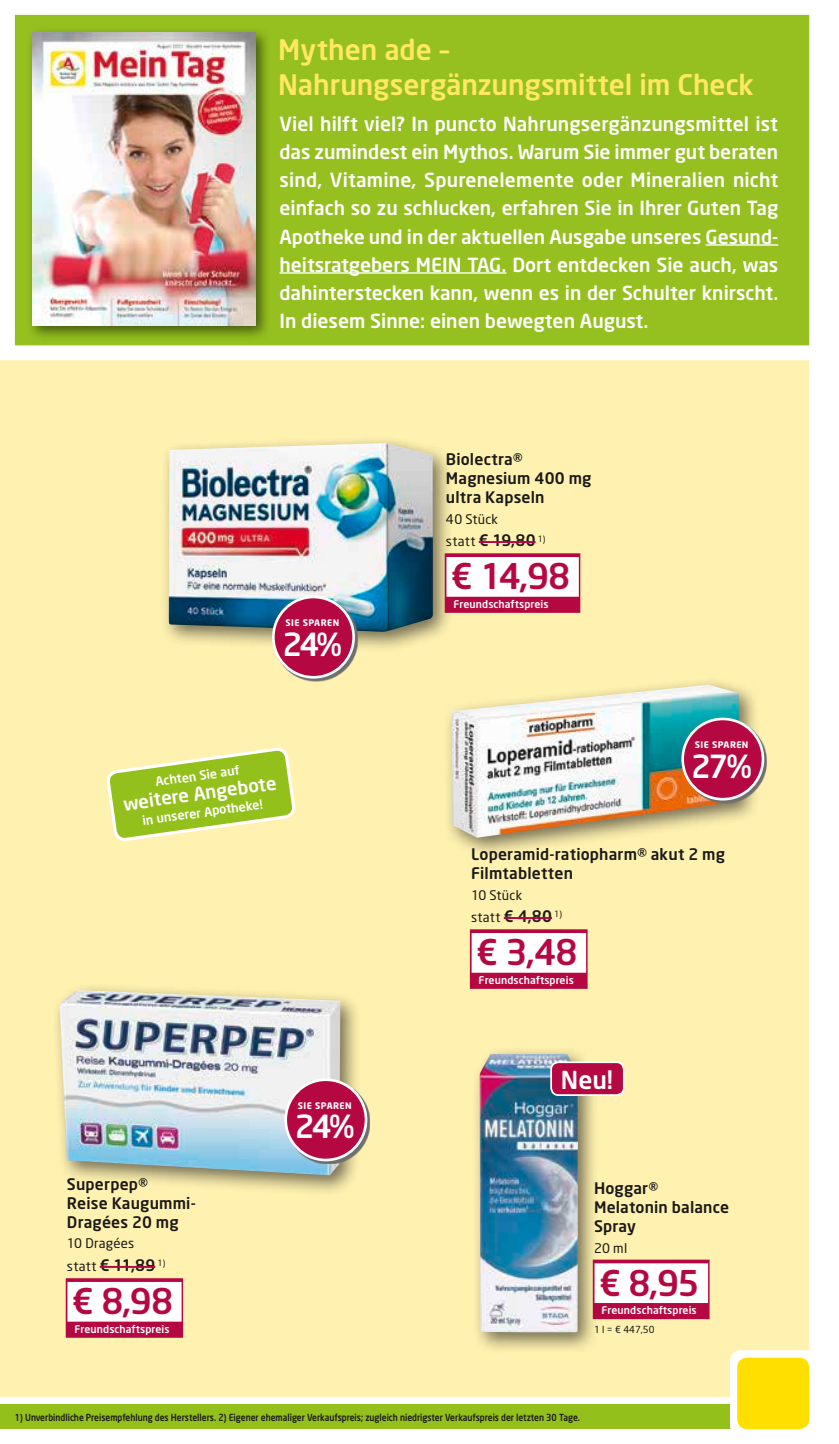
<style>
.page{position:relative;width:839px;height:1444px;background:#fff}
.page>*{position:absolute;margin:0;border:0;box-sizing:border-box;transform-origin:0 0}
._04_Angebotspreis{font:500 35px "Neo Sans";letter-spacing:-.025em;color:#b50843}
.t1{font:500 31.5px "Neo Sans";color:#fff}
.t2{font:500 28px/35px "Neo Sans";letter-spacing:-.005em;color:#ffe864}
._01_Produkt{font:500 24.5px "Neo Sans";color:#fff}
.t3{font:500 19.25px/28px "Neo Sans";color:#fff;text-align:justify}
.t4{font:500 18.38px "Neo Sans";color:#fff}
._01_Artikel{font:500 15.75px/19.2px "Neo Sans";letter-spacing:.01em;color:#1a1918}
._03_statt_Preis{font:500 15.75px "Neo Sans";letter-spacing:-.025em;color:#1a1918}
._02_Text{font:13.12px "Neo Sans";letter-spacing:.015em;color:#1a1918}
._03_statt_Preis-2{font:13.12px "Neo Sans";letter-spacing:.025em;color:#1a1918}
.t5{font:500 12.42px "Neo Sans";color:#fff}
._07_T_Wirberaten{font:500 10.5px "Neo Sans";letter-spacing:.01em;color:#fff}
.t6{font:500 9.62px "Neo Sans";color:#1a1918;scale:.88 1}
._05_Grundpreis{font:9.62px "Neo Sans";color:#1a1918}
.t7{font:700 8.92px "Neo Sans";letter-spacing:.05em;color:#fff}
.s1{font-weight:400;font-size:13.12px}
.s2{font-weight:500;font-size:15.75px}
</style>
<div class="page">
<div style="left:0;top:1404px;width:769px;height:25px;background:#94c01c"></div>
<div style="left:0;top:362px;width:809px;height:1034px;background:#fff1af"></div>
<div style="left:729px;top:1350px;width:87px;height:86px;background:#fff;border-radius:11px"></div>
<div style="left:737px;top:1357px;width:72px;height:72px;background:#ffdf00;border-radius:10px"></div>
<svg style="left:0;top:14px;width:810px;height:348px;background:#9fc533"></svg>
<hr style="left:705px;top:244px;width:73px;height:2px;background:#fff">
<hr style="left:279px;top:272px;width:227px;height:2px;background:#fff">
<div style="left:26px;top:26px;width:245px;height:315px;background:#1d1d1b;opacity:.6"></div>
<img style="left:32px;top:33px;width:224px;height:292px">
<div style="left:443px;top:676px;width:317px;height:182px;background:#1a1918;opacity:.6"></div>
<img style="left:451px;top:685px;width:287px;height:153px">
<div style="left:470px;top:929px;width:117px;height:60px;background:#b50843"></div>
<div style="left:471px;top:933px;width:115px;height:39px;background:#fff"></div>
<hr style="left:503px;top:917px;width:49px;height:2px;background:#b50843">
<svg style="left:683px;top:720px;width:83px;height:83px;background:#b9b18b"></svg>
<div style="left:682px;top:719px;width:80px;height:80px;background:#b50843;border-radius:50%"></div>
<div style="left:681px;top:717px;width:83px;height:83px;border:3px solid #fff;border-radius:50%"></div>
<div style="left:51px;top:982px;width:310px;height:214px;background:#1a1918;opacity:.6"></div>
<img style="left:59px;top:990px;width:281px;height:185px">
<div style="left:66px;top:1278px;width:117px;height:59px;background:#b50843"></div>
<div style="left:67px;top:1282px;width:114px;height:39px;background:#fff"></div>
<hr style="left:100px;top:1266px;width:55px;height:1px;background:#b50843">
<svg style="left:287px;top:1081px;width:83px;height:83px"></svg>
<div style="left:286px;top:1079px;width:80px;height:81px;background:#b50843;border-radius:50%"></div>
<div style="left:284px;top:1078px;width:83px;height:83px;border:3px solid #fff;border-radius:50%"></div>
<svg style="left:107px;top:748px;width:188px;height:92px;background:#b8d154"></svg>
<div style="left:160px;top:434px;width:294px;height:218px;background:#1a1918;opacity:.6"></div>
<img style="left:169px;top:443px;width:264px;height:189px">
<div style="left:444px;top:553px;width:136px;height:60px;background:#b50843"></div>
<div style="left:446px;top:557px;width:132px;height:40px;background:#fff"></div>
<hr style="left:478px;top:541px;width:57px;height:2px;background:#b50843">
<svg style="left:274px;top:598px;width:83px;height:83px;background:#acbeae"></svg>
<div style="left:273px;top:597px;width:80px;height:80px;background:#b50843;border-radius:50%"></div>
<div style="left:272px;top:596px;width:83px;height:82px;border:3px solid #fff;border-radius:50%"></div>
<div style="left:470px;top:1045px;width:129px;height:308px;background:#1a1918;opacity:.6"></div>
<img style="left:479px;top:1054px;width:99px;height:278px">
<div style="left:592px;top:1259px;width:117px;height:60px;background:#b50843"></div>
<div style="left:594px;top:1263px;width:114px;height:40px;background:#fff"></div>
<div style="left:551px;top:1062px;width:72px;height:33px;background:#b50843;border-radius:7px"></div>
<div style="left:550px;top:1061px;width:74px;height:35px;border:2px solid #fff;border-radius:7px"></div>
<p class="t2" style="left:278px;top:32px;width:477px">Mythen ade –<br>Nahrungsergänzungsmittel im Check</p>
<p class="t3" style="left:279px;top:110px;width:500px">Viel hilft viel? In puncto Nahrungsergänzungsmittel ist das zumindest ein Mythos. Warum Sie immer gut beraten sind, Vitamine, Spurenelemente oder Mineralien nicht einfach so zu schlucken, erfahren Sie in Ihrer Guten Tag Apotheke und in der aktuellen Ausgabe unseres Gesund&shy;heitsratgebers MEIN TAG. Dort entdecken Sie auch, was dahinterstecken kann, wenn es in der Schulter knirscht.<br>In diesem Sinne: einen bewegten August.</p>
<p class="t7" style="left:285px;top:617px;width:55px">SIE SPAREN</p>
<p class="t1" style="left:282px;top:624px;width:61px">24%</p>
<p class="t5" style="left:154px;top:774px;width:86px;rotate:-8deg">Achten Sie auf</p>
<p class="t4" style="left:122px;top:792px;width:156px;rotate:-8deg">weitere Angebote</p>
<p class="t5" style="left:141px;top:813px;width:123px;rotate:-8deg">in unserer Apotheke!</p>
<p class="_01_Artikel" style="left:67px;top:1173px;width:130px">Superpep®<br>Reise Kaugummi-<br>Dragées 20 mg</p>
<p class="_02_Text" style="left:67px;top:1235px;width:69px">10 Dragées</p>
<p class="_03_statt_Preis" style="left:67px;top:1255px;width:100px"><span class="s1">statt</span> € 11,89 <sup>1)</sup></p>
<p class="_04_Angebotspreis" style="left:72px;top:1279px;width:103px">€ 8,98</p>
<p class="_07_T_Wirberaten" style="left:74px;top:1322px;width:97px">Freundschaftspreis</p>
<p class="t7" style="left:298px;top:1099px;width:55px">SIE SPAREN</p>
<p class="t1" style="left:295px;top:1107px;width:61px">24%</p>
<p class="_01_Artikel" style="left:446px;top:449px;width:78px">Biolectra®</p>
<p class="_01_Artikel" style="left:446px;top:468px;width:147px">Magnesium 400 mg ultra Kapseln</p>
<p class="_02_Text" style="left:446px;top:511px;width:54px">40 Stück</p>
<p class="_03_statt_Preis" style="left:446px;top:530px;width:101px"><span class="s1">statt</span> € 19,80 <sup>1)</sup></p>
<p class="_04_Angebotspreis" style="left:451px;top:554px;width:121px">€ 14,98</p>
<p class="_07_T_Wirberaten" style="left:453px;top:597px;width:97px">Freundschaftspreis</p>
<p class="t7" style="left:694px;top:739px;width:55px">SIE SPAREN</p>
<p class="t1" style="left:691px;top:746px;width:62px">27%</p>
<p class="_01_Artikel" style="left:471px;top:844px;width:255px">Loperamid-ratiopharm® akut 2 mg<br>Filmtabletten</p>
<p class="_02_Text" style="left:471px;top:886px;width:53px">10 Stück</p>
<p class="_03_statt_Preis-2" style="left:471px;top:909px;width:92px">statt <span class="s2">€ 4,80</span> <sup>1)</sup></p>
<p class="_04_Angebotspreis" style="left:476px;top:930px;width:103px">€ 3,48</p>
<p class="_07_T_Wirberaten" style="left:478px;top:973px;width:97px">Freundschaftspreis</p>
<p class="_01_Produkt" style="left:560px;top:1064px;width:54px">Neu!</p>
<p class="_01_Artikel" style="left:594px;top:1178px;width:137px">Hoggar®<br>Melatonin balance<br>Spray</p>
<p class="_02_Text" style="left:594px;top:1239px;width:35px">20 ml</p>
<p class="_04_Angebotspreis" style="left:599px;top:1260px;width:102px">€ 8,95</p>
<p class="_07_T_Wirberaten" style="left:601px;top:1304px;width:97px">Freundschaftspreis</p>
<p class="_05_Grundpreis" style="left:594px;top:1323px;width:62px">1 l = € 447,50</p>
<p class="t6" style="left:15px;top:1411px;width:643px">1) Unverbindliche Preisempfehlung des Herstellers. 2) Eigener ehemaliger Verkaufspreis; zugleich niedrigster Verkaufspreis der letzten 30 Tage.</p>
</div>
